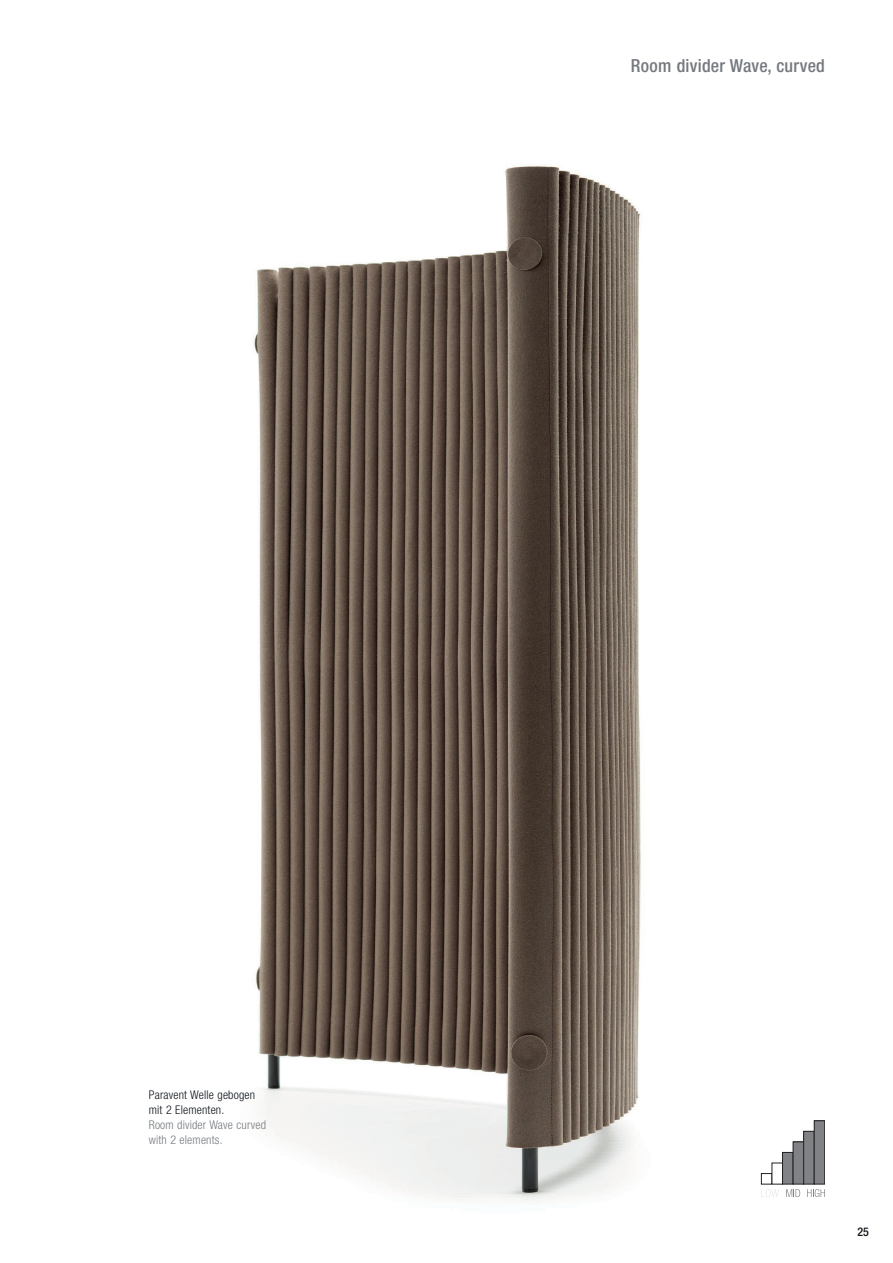
<style>
.page{position:relative;width:893px;height:1263px;background:#fff}
.page>*{position:absolute;margin:0;border:0;box-sizing:border-box;transform-origin:0 0}
.t1{font:500 condensed 18px "Helvetica Neue LT Pro";letter-spacing:.015em;color:#75797e}
.t2{font:300 condensed 12px/15px "Helvetica Neue LT Pro";letter-spacing:.015em;color:#75797e}
.t3{font:300 condensed 12px/15px "Helvetica Neue LT Pro";letter-spacing:.015em;color:#0e141a}
.t4{font:500 condensed 12px "Helvetica Neue LT Pro";color:#0e141a}
</style>
<div class="page">
<img style="left:252px;top:164px;width:569px;height:1037px">
<div style="left:761px;top:1173px;width:11px;height:11px;background:#fff"></div>
<div style="left:761px;top:1173px;width:11px;height:11px;border:1px solid #231f20"></div>
<div style="left:772px;top:1163px;width:10px;height:21px;background:#fff"></div>
<div style="left:782px;top:1152px;width:11px;height:32px;background:#808285"></div>
<div style="left:782px;top:1152px;width:11px;height:32px;border:1px solid #231f20"></div>
<div style="left:793px;top:1142px;width:11px;height:42px;background:#808285"></div>
<div style="left:793px;top:1142px;width:11px;height:42px;border:1px solid #231f20"></div>
<div style="left:804px;top:1131px;width:10px;height:53px;background:#808285"></div>
<div style="left:803px;top:1131px;width:11px;height:53px;border:1px solid #231f20"></div>
<div style="left:814px;top:1121px;width:11px;height:63px;background:#808285"></div>
<div style="left:814px;top:1120px;width:11px;height:64px;border:1px solid #231f20"></div>
<svg style="left:761px;top:1189px;width:18px;height:8px"></svg>
<svg style="left:786px;top:1189px;width:14px;height:8px"></svg>
<svg style="left:807px;top:1189px;width:18px;height:8px"></svg>
<h1 class="t1" style="left:631px;top:55px;width:195px">Room divider Wave, curved</h1>
<p class="t3" style="left:149px;top:1087px;width:108px">Paravent Welle gebogen mit 2 Elementen.</p>
<p class="t2" style="left:149px;top:1117px;width:119px">Room divider Wave curved with 2 elements.</p>
<p class="t4" style="left:857px;top:1224px;width:13px">25</p>
</div>
